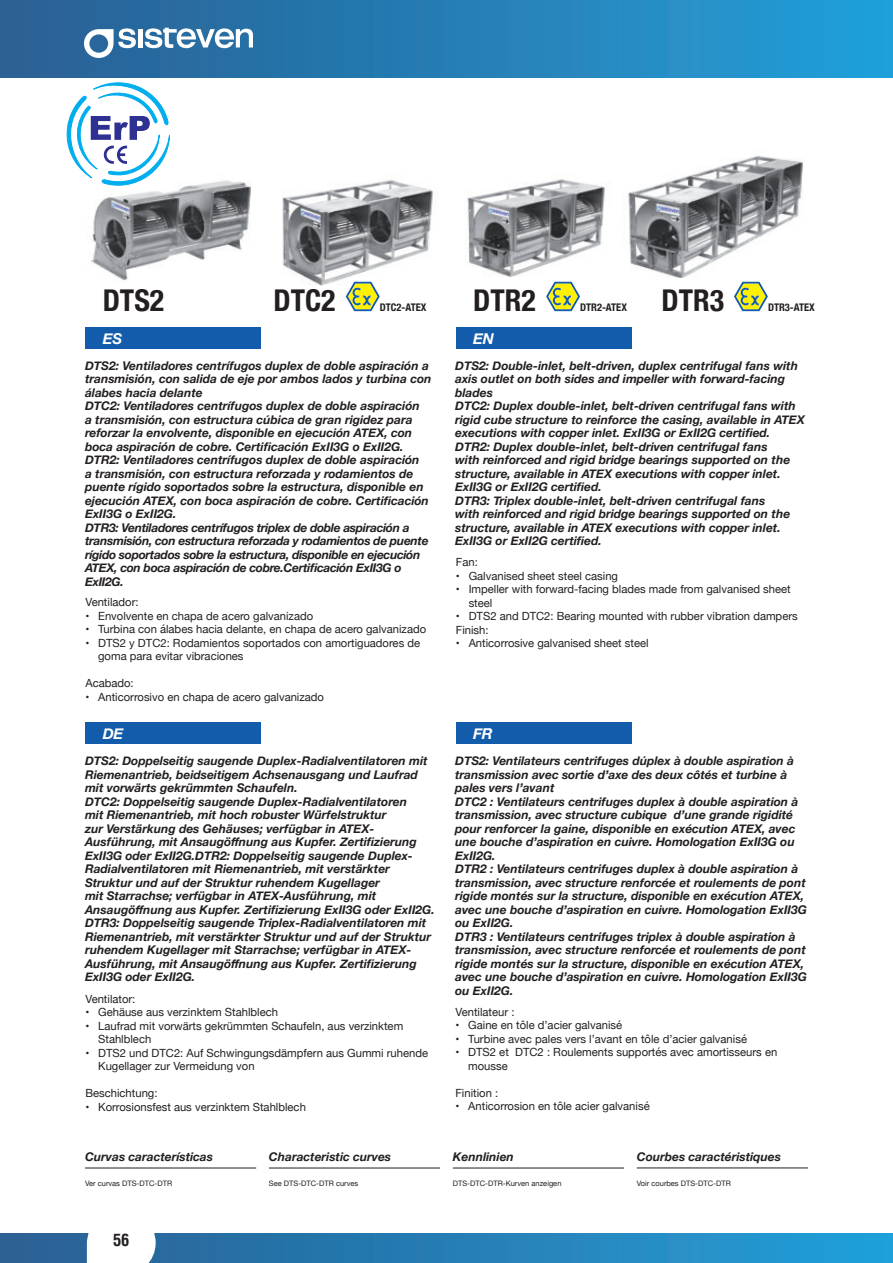
<style>
.page{position:relative;width:893px;height:1263px;background:#fff}
.page>*{position:absolute;margin:0;border:0;box-sizing:border-box;transform-origin:0 0}
.CAPÇALERA_NOM{font:700 condensed 30px "Helvetica Neue";color:#231f20}
.t1{font:700 condensed 16.5px "Helvetica";color:#231f20}
.TEXT_TITOL{font:italic 700 15px "Helvetica Neue";letter-spacing:-.025em;color:#fff}
.TEXT_TITOL-2{font:italic 700 12px/13.5px "Helvetica Neue";color:#231f20}
.TEXT_TITOL-3{font:italic 700 12px/13.5px "Helvetica Neue";letter-spacing:-.025em;color:#231f20}
.SUBTITOL{font:italic 700 12px "Helvetica Neue";color:#231f20}
.TEXT_SUBTITOL8PT{font:11.25px/13.5px "Helvetica Neue";color:#231f20}
.CAPÇALERA_NOM-2{font:700 condensed 10.5px "Helvetica Neue";color:#231f20}
.Peu_Index{font:7.5px "Helvetica Neue";color:#231f20}
</style>
<div class="page">
<div style="left:0;top:1233px;width:893px;height:30px;background:linear-gradient(to right,#2a5e92,#229fd9)"></div>
<svg style="left:87px;top:1233px;width:69px;height:30px"></svg>
<div style="left:0;top:0;width:893px;height:78px;background:linear-gradient(to right,#2a5f92,#229fd8)"></div>
<hr style="left:138px;top:29px;width:4px;height:18px;background:#fff">
<svg style="left:84px;top:28px;width:52px;height:30px"></svg>
<svg style="left:145px;top:28px;width:108px;height:20px"></svg>
<div style="left:85px;top:327px;width:176px;height:21px;background:#135cab"></div>
<div style="left:456px;top:327px;width:176px;height:21px;background:#135cab"></div>
<div style="left:85px;top:722px;width:176px;height:22px;background:#135cab"></div>
<div style="left:456px;top:722px;width:176px;height:22px;background:#135cab"></div>
<img style="left:90px;top:180px;width:161px;height:101px">
<img style="left:282px;top:179px;width:151px;height:106px">
<img style="left:467px;top:179px;width:138px;height:98px">
<img style="left:628px;top:155px;width:175px;height:123px">
<hr style="left:85px;top:1168px;width:171px;height:1px;background:#231f20">
<hr style="left:269px;top:1168px;width:171px;height:1px;background:#231f20">
<hr style="left:453px;top:1168px;width:171px;height:1px;background:#231f20">
<hr style="left:637px;top:1168px;width:171px;height:1px;background:#231f20">
<svg style="left:346px;top:282px;width:34px;height:29px"></svg>
<svg style="left:546px;top:282px;width:34px;height:29px"></svg>
<svg style="left:734px;top:282px;width:34px;height:29px"></svg>
<svg style="left:66px;top:82px;width:105px;height:108px"></svg>
<p class="CAPÇALERA_NOM" style="left:103px;top:276px;width:63px">DTS2</p>
<p class="CAPÇALERA_NOM" style="left:273px;top:276px;width:64px">DTC2</p>
<p class="CAPÇALERA_NOM" style="left:473px;top:276px;width:64px">DTR2</p>
<p class="CAPÇALERA_NOM" style="left:662px;top:276px;width:64px">DTR3</p>
<p class="CAPÇALERA_NOM-2" style="left:380px;top:299px;width:48px">DTC2-ATEX</p>
<p class="CAPÇALERA_NOM-2" style="left:580px;top:299px;width:48px">DTR2-ATEX</p>
<p class="CAPÇALERA_NOM-2" style="left:768px;top:299px;width:48px">DTR3-ATEX</p>
<p class="TEXT_TITOL" style="left:103px;top:326px;width:21px">ES</p>
<p class="TEXT_TITOL" style="left:473px;top:326px;width:22px">EN</p>
<p class="TEXT_TITOL-2" style="left:85px;top:359px;width:348px">DTS2: Ventiladores centrífugos duplex de doble aspiración a transmisión, con salida de eje por ambos lados y turbina con álabes hacia delante</p>
<p class="TEXT_TITOL-2" style="left:85px;top:400px;width:336px">DTC2: Ventiladores centrífugos duplex de doble aspiración a transmisión, con estructura cúbica de gran rigidez para reforzar la envolvente, disponible en ejecución ATEX, con boca aspiración de cobre. Certificación ExII3G o ExII2G.</p>
<p class="TEXT_TITOL-2" style="left:85px;top:454px;width:345px">DTR2: Ventiladores centrífugos duplex de doble aspiración a transmisión, con estructura reforzada y rodamientos de puente rígido soportados sobre la estructura, disponible en ejecución ATEX, con boca aspiración de cobre. Certificación ExII3G o ExII2G.</p>
<p class="TEXT_TITOL-3" style="left:85px;top:521px;width:345px">DTR3: Ventiladores centrífugos triplex de doble aspiración a transmisión, con estructura reforzada y rodamientos de puente rígido soportados sobre la estructura, disponible en ejecución ATEX, con boca aspiración de cobre.Certificación ExII3G o ExII2G.</p>
<p class="TEXT_SUBTITOL8PT" style="left:85px;top:596px;width:55px">Ventilador:</p>
<p class="TEXT_SUBTITOL8PT" style="left:85px;top:610px;width:229px">• Envolvente en chapa de acero galvanizado</p>
<p class="TEXT_SUBTITOL8PT" style="left:85px;top:623px;width:342px">• Turbina con álabes hacia delante, en chapa de acero galvanizado</p>
<p class="TEXT_SUBTITOL8PT" style="left:98px;top:637px;width:323px;text-indent:-13px">• DTS2 y DTC2: Rodamientos soportados con amortiguadores de goma para evitar vibraciones</p>
<p class="TEXT_SUBTITOL8PT" style="left:85px;top:677px;width:50px">Acabado:</p>
<p class="TEXT_SUBTITOL8PT" style="left:85px;top:691px;width:240px">• Anticorrosivo en chapa de acero galvanizado</p>
<p class="TEXT_TITOL-2" style="left:455px;top:359px;width:344px">DTS2: Double-inlet, belt-driven, duplex centrifugal fans with axis outlet on both sides and impeller with forward-facing blades</p>
<p class="TEXT_TITOL-2" style="left:455px;top:400px;width:351px">DTC2: Duplex double-inlet, belt-driven centrifugal fans with rigid cube structure to reinforce the casing, available in ATEX executions with copper inlet. ExII3G or ExII2G certified.</p>
<p class="TEXT_TITOL-2" style="left:455px;top:440px;width:337px">DTR2: Duplex double-inlet, belt-driven centrifugal fans with reinforced and rigid bridge bearings supported on the structure, available in ATEX executions with copper inlet.<br>ExII3G or ExII2G certified.</p>
<p class="TEXT_TITOL-2" style="left:455px;top:494px;width:337px">DTR3: Triplex double-inlet, belt-driven centrifugal fans with reinforced and rigid bridge bearings supported on the structure, available in ATEX executions with copper inlet.<br>ExII3G or ExII2G certified.</p>
<p class="TEXT_SUBTITOL8PT" style="left:456px;top:556px;width:23px">Fan:</p>
<p class="TEXT_SUBTITOL8PT" style="left:456px;top:569px;width:164px">• Galvanised sheet steel casing</p>
<p class="TEXT_SUBTITOL8PT" style="left:469px;top:583px;width:324px;text-indent:-13px">• Impeller with forward-facing blades made from galvanised sheet steel</p>
<p class="TEXT_SUBTITOL8PT" style="left:456px;top:610px;width:343px">• DTS2 and DTC2: Bearing mounted with rubber vibration dampers</p>
<p class="TEXT_SUBTITOL8PT" style="left:456px;top:623px;width:34px">Finish:</p>
<p class="TEXT_SUBTITOL8PT" style="left:456px;top:637px;width:194px">• Anticorrosive galvanised sheet steel</p>
<p class="TEXT_TITOL" style="left:103px;top:721px;width:22px">DE</p>
<p class="TEXT_TITOL" style="left:473px;top:721px;width:21px">FR</p>
<p class="TEXT_TITOL-2" style="left:85px;top:754px;width:344px">DTS2: Doppelseitig saugende Duplex-Radialventilatoren mit<br>Riemenantrieb, beidseitigem Achsenausgang und Laufrad mit vorwärts gekrümmten Schaufeln.</p>
<p class="TEXT_TITOL-2" style="left:85px;top:795px;width:351px">DTC2: Doppelseitig saugende Duplex-Radialventilatoren<br>mit Riemenantrieb, mit hoch robuster Würfelstruktur<br>zur Verstärkung des Gehäuses; verfügbar in ATEX-Ausführung, mit Ansaugöffnung aus Kupfer. Zertifizierung ExII3G oder ExII2G.DTR2: Doppelseitig saugende Duplex-Radialventilatoren mit Riemenantrieb, mit verstärkter Struktur und auf der Struktur ruhendem Kugellager<br>mit Starrachse; verfügbar in ATEX-Ausführung, mit Ansaugöffnung aus Kupfer. Zertifizierung ExII3G oder ExII2G.</p>
<p class="TEXT_TITOL-2" style="left:85px;top:916px;width:348px">DTR3: Doppelseitig saugende Triplex-Radialventilatoren mit Riemenantrieb, mit verstärkter Struktur und auf der Struktur ruhendem Kugellager mit Starrachse; verfügbar in ATEX-Ausführung, mit Ansaugöffnung aus Kupfer. Zertifizierung ExII3G oder ExII2G.</p>
<p class="TEXT_SUBTITOL8PT" style="left:85px;top:993px;width:52px">Ventilator:</p>
<p class="TEXT_SUBTITOL8PT" style="left:85px;top:1006px;width:194px">• Gehäuse aus verzinktem Stahlblech</p>
<p class="TEXT_SUBTITOL8PT" style="left:98px;top:1020px;width:307px;text-indent:-13px">• Laufrad mit vorwärts gekrümmten Schaufeln, aus verzinktem<br>Stahlblech</p>
<p class="TEXT_SUBTITOL8PT" style="left:98px;top:1047px;width:331px;text-indent:-13px">• DTS2 und DTC2: Auf Schwingungsdämpfern aus Gummi ruhende<br>Kugellager zur Vermeidung von</p>
<p class="TEXT_SUBTITOL8PT" style="left:85px;top:1087px;width:74px">Beschichtung:</p>
<p class="TEXT_SUBTITOL8PT" style="left:85px;top:1101px;width:222px">• Korrosionsfest aus verzinktem Stahlblech</p>
<p class="TEXT_TITOL-2" style="left:455px;top:754px;width:340px">DTS2: Ventilateurs centrifuges dúplex à double aspiration à transmission avec sortie d’axe des deux côtés et turbine à pales vers l’avant</p>
<p class="TEXT_TITOL-2" style="left:455px;top:795px;width:345px">DTC2 : Ventilateurs centrifuges duplex à double aspiration à transmission, avec structure cubique d’une grande rigidité pour renforcer la gaine, disponible en exécution ATEX, avec une bouche d’aspiration en cuivre. Homologation ExII3G ou ExII2G.</p>
<p class="TEXT_TITOL-2" style="left:455px;top:862px;width:353px">DTR2 : Ventilateurs centrifuges duplex à double aspiration à transmission, avec structure renforcée et roulements de pont rigide montés sur la structure, disponible en exécution ATEX, avec une bouche d’aspiration en cuivre. Homologation ExII3G ou ExII2G.</p>
<p class="TEXT_TITOL-2" style="left:455px;top:930px;width:353px">DTR3 : Ventilateurs centrifuges triplex à double aspiration à transmission, avec structure renforcée et roulements de pont rigide montés sur la structure, disponible en exécution ATEX, avec une bouche d’aspiration en cuivre. Homologation ExII3G ou ExII2G.</p>
<p class="TEXT_SUBTITOL8PT" style="left:455px;top:1005px;width:60px">Ventilateur :</p>
<p class="TEXT_SUBTITOL8PT" style="left:455px;top:1019px;width:168px">• Gaine en tôle d’acier galvanisé</p>
<p class="TEXT_SUBTITOL8PT" style="left:455px;top:1032px;width:293px">• Turbine avec pales vers l’avant en tôle d’acier galvanisé</p>
<p class="TEXT_SUBTITOL8PT" style="left:468px;top:1046px;width:311px;text-indent:-13px">• DTS2 et DTC2 : Roulements supportés avec amortisseurs en mousse</p>
<p class="TEXT_SUBTITOL8PT" style="left:455px;top:1086px;width:44px">Finition :</p>
<p class="TEXT_SUBTITOL8PT" style="left:455px;top:1100px;width:196px">• Anticorrosion en tôle acier galvanisé</p>
<p class="SUBTITOL" style="left:85px;top:1148px;width:130px">Curvas características</p>
<p class="Peu_Index" style="left:85px;top:1178px;width:89px">Ver curvas DTS-DTC-DTR</p>
<h2 class="t1" style="left:113px;top:1229px;width:18px">56</h2>
<p class="SUBTITOL" style="left:269px;top:1148px;width:124px">Characteristic curves</p>
<p class="SUBTITOL" style="left:453px;top:1148px;width:63px">Kennlinien</p>
<p class="SUBTITOL" style="left:637px;top:1148px;width:146px">Courbes caractéristiques</p>
<p class="Peu_Index" style="left:269px;top:1178px;width:91px">See DTS-DTC-DTR curves</p>
<p class="Peu_Index" style="left:453px;top:1178px;width:110px">DTS-DTC-DTR-Kurven anzeigen</p>
<p class="Peu_Index" style="left:637px;top:1178px;width:96px">Voir courbes DTS-DTC-DTR</p>
</div>
